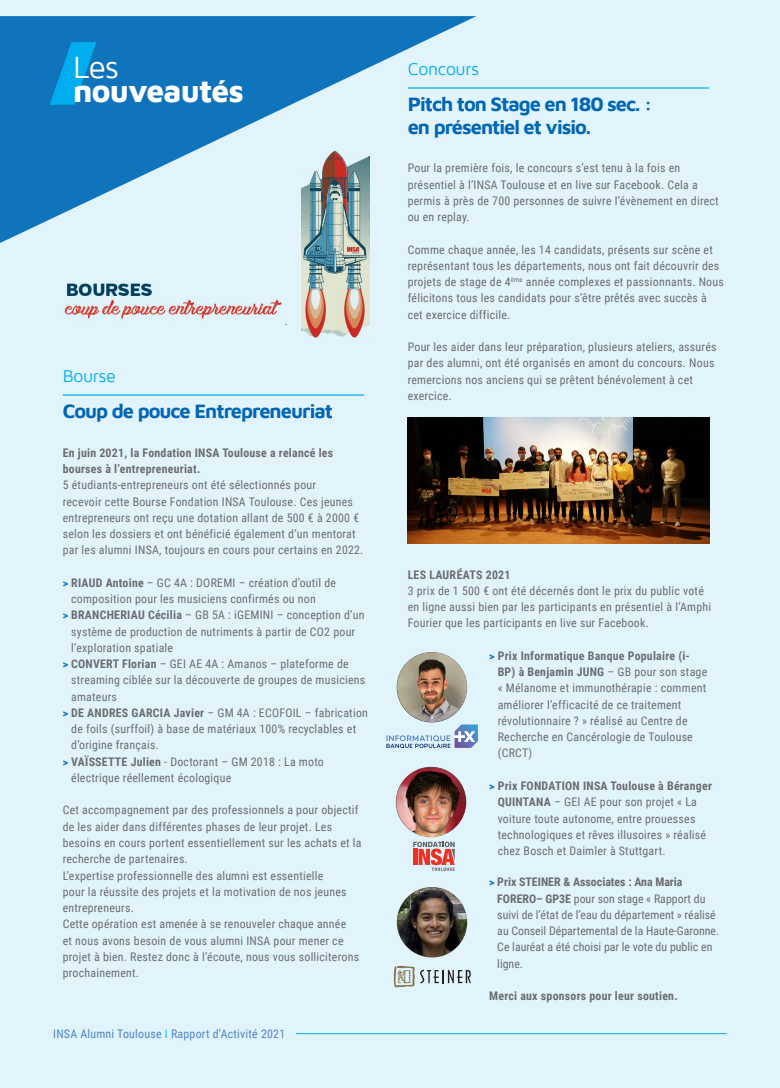
<style>
.page{position:relative;width:780px;height:1088px;background:#e1f4fc}
.page>*{position:absolute;margin:0;border:0;box-sizing:border-box;transform-origin:0 0}
.t1{font:800 31.5px "Maven Pro";letter-spacing:-.025em;color:#fff}
.t2{font:31.5px "Maven Pro";color:#fff}
.t3{font:700 20px/22.5px "Maven Pro";letter-spacing:-.05em;color:#0166b3}
.t4{font:17.5px "Maven Pro";letter-spacing:-.01em;color:#00aeef}
.t5{font:11.88px/16.2px "Roboto Condensed";letter-spacing:.02em;color:#6c6d70}
.t6{font:11.88px/16.2px "Roboto Condensed";color:#6c6d70}
.t7{font:700 11.88px/16.2px "Roboto Condensed";letter-spacing:.02em;color:#6c6d70}
.t8{font:11.88px "Roboto Condensed";letter-spacing:.02em;color:#5084c4}
.s1{font-family:"Roboto";font-weight:900;font-size:10.62px;color:#1074bc}
.s2{font-weight:700}
.s3{color:#15c0f2}
</style>
<div class="page">
<hr style="left:63px;top:394px;width:301px;height:2px;background:#00aeef">
<hr style="left:407px;top:87px;width:302px;height:2px;background:#00aeef">
<img style="left:64px;top:283px;width:218px;height:36px">
<img style="left:301px;top:258px;width:69px;height:80px">
<svg style="left:0;top:16px;width:476px;height:242px"></svg>
<hr style="left:296px;top:1033px;width:430px;height:1px;background:#00aeef">
<svg style="left:50px;top:42px;width:46px;height:63px;background:#0793d7"></svg>
<img style="left:407px;top:417px;width:302px;height:127px">
<img style="left:396px;top:652px;width:71px;height:71px;border-radius:35px">
<img style="left:395px;top:766px;width:71px;height:71px;border-radius:35px">
<img style="left:396px;top:887px;width:71px;height:71px;border-radius:35px">
<svg style="left:386px;top:724px;width:92px;height:24px"></svg>
<svg style="left:413px;top:842px;width:41px;height:29px"></svg>
<svg style="left:394px;top:966px;width:20px;height:21px"></svg>
<svg style="left:420px;top:969px;width:51px;height:14px"></svg>
<p class="t2" style="left:73px;top:51px;width:47px">Les</p>
<p class="t1" style="left:73px;top:70px;width:172px">nouveautés</p>
<p class="t4" style="left:63px;top:367px;width:55px">Bourse</p>
<p class="t3" style="left:63px;top:399px;width:272px">Coup de pouce Entrepreneuriat</p>
<p class="t7" style="left:63px;top:444px;width:272px">En juin 2021, la Fondation INSA Toulouse a relancé les bourses à l’entrepreneuriat.</p>
<p class="t5" style="left:63px;top:477px;width:302px">5 étudiants-entrepreneurs ont été sélectionnés pour<br>recevoir cette Bourse Fondation INSA Toulouse. Ces jeunes entrepreneurs ont reçu une dotation allant de 500 € à 2000 € selon les dossiers et ont bénéficié également d’un mentorat par les alumni INSA, toujours en cours pour certains en 2022.</p>
<p class="t5" style="left:71px;top:574px;width:266px;text-indent:-8px"><span class="s1">&gt;</span> <span class="s2">RIAUD Antoine</span> – GC 4A : DOREMI – création d’outil de composition pour les musiciens confirmés ou non</p>
<p class="t5" style="left:71px;top:607px;width:295px;text-indent:-8px"><span class="s1">&gt;</span> <span class="s2">BRANCHERIAU Cécilia</span> – GB 5A : iGEMINI – conception d’un système de production de nutriments à partir de CO2 pour l’exploration spatiale</p>
<p class="t5" style="left:71px;top:655px;width:295px;text-indent:-8px"><span class="s1">&gt;</span> <span class="s2">CONVERT Florian</span> – GEI AE 4A : Amanos – plateforme de streaming ciblée sur la découverte de groupes de musiciens amateurs</p>
<p class="t5" style="left:71px;top:704px;width:298px;text-indent:-8px"><span class="s1">&gt;</span> <span class="s2">DE ANDRES GARCIA Javier</span> – GM 4A : ECOFOIL – fabrication de foils (surffoil) à base de matériaux 100% recyclables et d’origine français.</p>
<p class="t5" style="left:71px;top:753px;width:254px;text-indent:-8px"><span class="s1">&gt;</span> <span class="s2">VAÏSSETTE Julien</span> - Doctorant – GM 2018 : La moto électrique réellement écologique</p>
<p class="t5" style="left:63px;top:802px;width:300px">Cet accompagnement par des professionnels a pour objectif de les aider dans différentes phases de leur projet. Les besoins en cours portent essentiellement sur les achats et la recherche de partenaires.</p>
<p class="t5" style="left:63px;top:867px;width:285px">L’expertise professionnelle des alumni est essentielle pour la réussite des projets et la motivation de nos jeunes entrepreneurs.</p>
<p class="t5" style="left:63px;top:915px;width:298px">Cette opération est amenée à se renouveler chaque année<br>et nous avons besoin de vous alumni INSA pour mener ce projet à bien. Restez donc à l’écoute, nous vous solliciterons prochainement.</p>
<p class="t8" style="left:53px;top:1025px;width:233px">INSA Alumni Toulouse <span class="s3">I</span> Rapport d’Activité 2021</p>
<p class="t4" style="left:407px;top:60px;width:73px">Concours</p>
<p class="t3" style="left:407px;top:92px;width:246px">Pitch ton Stage en 180 sec. : en présentiel et visio.</p>
<p class="t5" style="left:407px;top:160px;width:312px">Pour la première fois, le concours s’est tenu à la fois en présentiel à l’INSA Toulouse et en live sur Facebook. Cela a permis à près de 700 personnes de suivre l’évènement en direct ou en replay.</p>
<p class="t5" style="left:407px;top:241px;width:318px">Comme chaque année, les 14 candidats, présents sur scène et représentant tous les départements, nous ont fait découvrir des projets de stage de 4<sup>ème</sup> année complexes et passionnants. Nous félicitons tous les candidats pour s’être prêtés avec succès à cet exercice difficile.</p>
<p class="t5" style="left:407px;top:338px;width:310px">Pour les aider dans leur préparation, plusieurs ateliers, assurés par des alumni, ont été organisés en amont du concours. Nous remercions nos anciens qui se prêtent bénévolement à cet exercice.</p>
<p class="t7" style="left:407px;top:566px;width:104px">LES LAURÉATS 2021</p>
<p class="t5" style="left:407px;top:582px;width:305px">3 prix de 1 500 € ont été décernés dont le prix du public voté en ligne aussi bien par les participants en présentiel à l’Amphi<br>Fourier que les participants en live sur Facebook.</p>
<p class="t5" style="left:497px;top:647px;width:211px;text-indent:-8px"><span class="s1">&gt;</span> <span class="s2">Prix Informatique Banque Populaire (i-BP) à Benjamin JUNG</span> – GB pour son stage « Mélanome et immunothérapie : comment améliorer l’efficacité de ce traitement révolutionnaire ? » réalisé au Centre de Recherche en Cancérologie de Toulouse (CRCT)</p>
<p class="t5" style="left:497px;top:777px;width:216px;text-indent:-8px"><span class="s1">&gt;</span> <span class="s2">Prix FONDATION INSA Toulouse à Béranger QUINTANA</span> – GEI AE pour son projet « La voiture toute autonome, entre prouesses technologiques et rêves illusoires » réalisé chez Bosch et Daimler à Stuttgart.</p>
<p class="t6" style="left:497px;top:873px;width:223px;text-indent:-8px"><span class="s1">&gt;</span> <span class="s2">Prix STEINER &amp; Associates : Ana Maria FORERO– GP3E</span> pour son stage « Rapport du suivi de l’état de l’eau du département » réalisé au Conseil Départemental de la Haute-Garonne.<br>Ce lauréat a été choisi par le vote du public en ligne.</p>
<p class="t7" style="left:489px;top:987px;width:190px">Merci aux sponsors pour leur soutien.</p>
</div>
